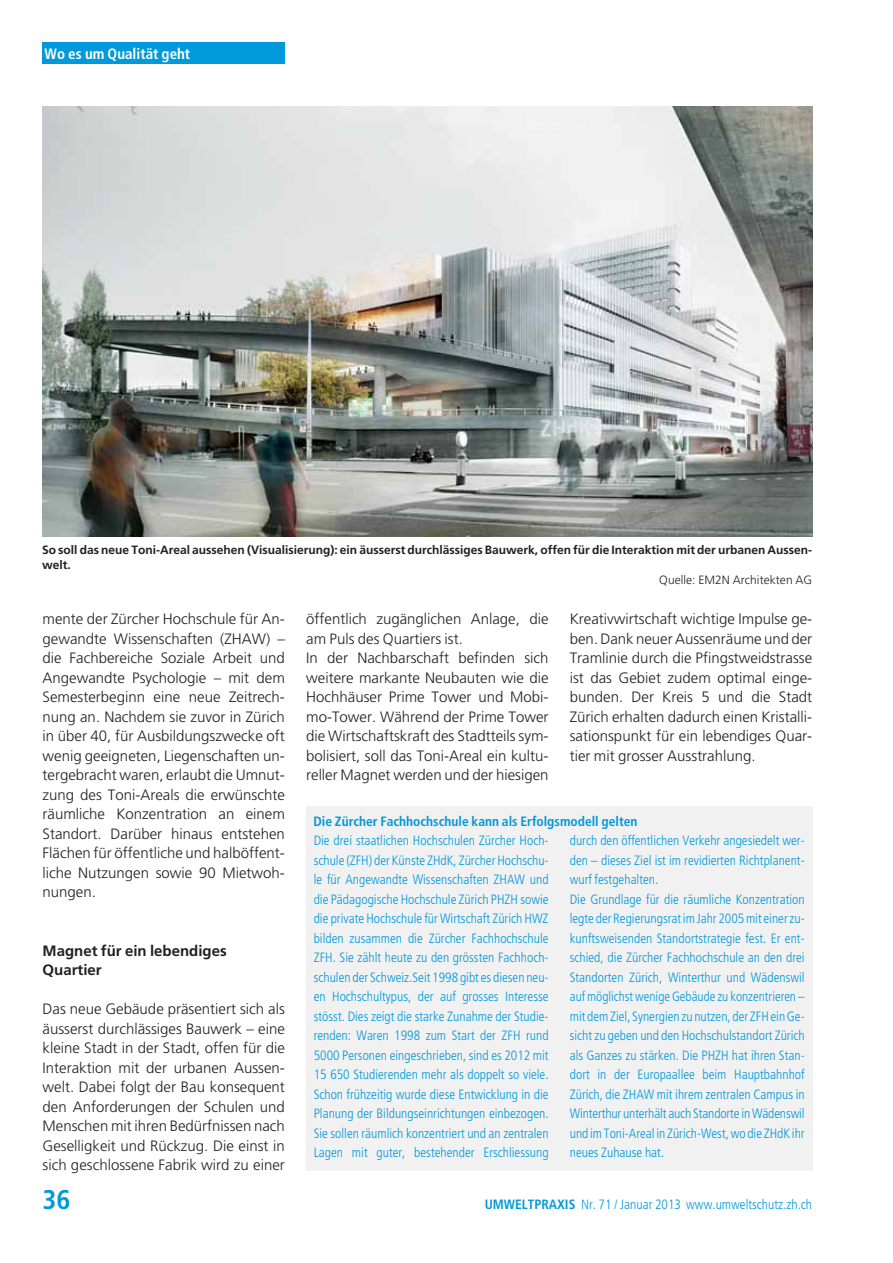
<style>
.page{position:relative;width:893px;height:1263px;background:#fff}
.page>*{position:absolute;margin:0;border:0;box-sizing:border-box;transform-origin:0 0}
.t1{font:700 condensed 27px "Frutiger LT Std";color:#0099d9}
.t2{font:300 15px/19.5px "Frutiger LT Std";color:#231f20;text-align:justify}
.t3{font:700 15px/19.5px "Frutiger LT Std";color:#231f20}
.t4{font:700 condensed 15px "Frutiger LT Std";color:#fff}
.t5{font:300 condensed 13.5px/19.5px "Frutiger LT Std";color:#0099d9}
.t6{font:700 condensed 13.5px "Frutiger LT Std";color:#0099d9}
.t7{font:700 12px/15px "Frutiger LT Std";color:#231f20}
.t8{font:300 12px "Frutiger LT Std";letter-spacing:.005em;color:#231f20}
.s1{font-weight:700}
</style>
<div class="page">
<div style="left:43px;top:43px;width:242px;height:21px;background:#0099d9"></div>
<img style="left:43px;top:106px;width:769px;height:430px">
<div style="left:439px;top:806px;width:242px;height:364px;background:#f1f1f2"></div>
<div style="left:570px;top:806px;width:242px;height:364px;background:#f1f1f2"></div>
<div style="left:306px;top:806px;width:243px;height:364px;background:#f1f1f2"></div>
<p class="t4" style="left:45px;top:46px;width:147px">Wo es um Qualität geht</p>
<p class="t7" style="left:42px;top:543px;width:772px">So soll das neue Toni-Areal aussehen (Visualisierung): ein äusserst durchlässiges Bauwerk, offen für die Interaktion mit der urbanen Aussen&shy;welt.</p>
<p class="t8" style="left:659px;top:574px;width:154px">Quelle: EM2N Architekten AG</p>
<p class="t2" style="left:43px;top:610px;width:244px">mente der Zürcher Hochschule für An&shy;gewandte Wissenschaften (ZHAW) – die Fachbereiche Soziale Arbeit und Angewandte Psychologie – mit dem Semesterbeginn eine neue Zeitrech&shy;nung an. Nachdem sie zuvor in Zürich in über 40, für Ausbildungszwecke oft wenig geeigneten, Liegenschaften un&shy;tergebracht waren, erlaubt die Umnut&shy;zung des Toni-Areals die erwünschte räumliche Konzentration an einem Standort. Darüber hinaus entstehen Flächen für öffentliche und halböffent&shy;liche Nutzungen sowie 90 Mietwoh&shy;nungen.</p>
<p class="t3" style="left:43px;top:941px;width:186px">Magnet für ein lebendiges<br>Quartier</p>
<p class="t2" style="left:43px;top:1000px;width:244px">Das neue Gebäude präsentiert sich als äusserst durchlässiges Bauwerk – eine kleine Stadt in der Stadt, offen für die Interaktion mit der urbanen Aussen&shy;welt. Dabei folgt der Bau konsequent den Anforderungen der Schulen und Menschen mit ihren Bedürfnissen nach Geselligkeit und Rückzug. Die einst in sich geschlossene Fabrik wird zu einer</p>
<p class="t2" style="left:306px;top:610px;width:244px;text-align:left">öffentlich zugänglichen Anlage, die am Puls des Quartiers ist.<br>In der Nachbarschaft befinden sich weitere markante Neubauten wie die Hochhäuser Prime Tower und Mobi&shy;mo-Tower. Während der Prime Tower die Wirtschaftskraft des Stadtteils sym&shy;bolisiert, soll das Toni-Areal ein kultu&shy;reller Magnet werden und der hiesigen</p>
<p class="t2" style="left:570px;top:610px;width:244px">Kreativwirtschaft wichtige Impulse ge&shy;ben. Dank neuer Aussenräume und der Tramlinie durch die Pfingstweidstrasse ist das Gebiet zudem optimal einge&shy;bunden. Der Kreis 5 und die Stadt Zürich erhalten dadurch einen Kristalli&shy;sationspunkt für ein lebendiges Quar&shy;tier mit grosser Ausstrahlung.</p>
<p class="t6" style="left:313px;top:814px;width:326px">Die Zürcher Fachhochschule kann als Erfolgsmodell gelten</p>
<p class="t5" style="left:314px;top:831px;width:236px;text-align:justify">Die drei staatlichen Hochschulen Zürcher Hoch&shy;schule (ZFH) der Künste ZHdK, Zürcher Hochschu&shy;le für Angewandte Wissenschaften ZHAW und die Pädagogische Hochschule Zürich PHZH sowie die private Hochschule für Wirtschaft Zürich HWZ bilden zusammen die Zürcher Fachhochschule ZFH. Sie zählt heute zu den grössten Fachhoch&shy;schulen der Schweiz.Seit 1998 gibt es diesen neu&shy;en Hochschultypus, der auf grosses Interesse stösst. Dies zeigt die starke Zunahme der Studie&shy;renden: Waren 1998 zum Start der ZFH rund 5000 Personen eingeschrieben, sind es 2012 mit 15 650 Studierenden mehr als doppelt so viele.<br>Schon frühzeitig wurde diese Entwicklung in die Planung der Bildungseinrichtungen einbezogen.<br>Sie sollen räumlich konzentriert und an zentralen Lagen mit guter, bestehender Erschliessung</p>
<p class="t5" style="left:570px;top:831px;width:236px">durch den öffentlichen Verkehr angesiedelt wer&shy;den – dieses Ziel ist im revidierten Richtplanent&shy;wurf festgehalten.<br>Die Grundlage für die räumliche Konzentration legte der Regierungsrat im Jahr 2005 mit einer zu&shy;kunftsweisenden Standortstrategie fest. Er ent&shy;schied, die Zürcher Fachhochschule an den drei Standorten Zürich, Winterthur und Wädenswil auf möglichst wenige Gebäude zu konzentrieren – mit dem Ziel, Synergien zu nutzen, der ZFH ein Ge&shy;sicht zu geben und den Hochschulstandort Zürich als Ganzes zu stärken. Die PHZH hat ihren Stan&shy;dort in der Europaallee beim Hauptbahnhof Zürich, die ZHAW mit ihrem zentralen Campus in Winterthur unterhält auch Standorte in Wädenswil und im Toni-Areal in Zürich-West, wo die ZHdK ihr neues Zuhause hat.</p>
<h1 class="t1" style="left:43px;top:1186px;width:30px">36</h1>
<p class="t5" style="left:485px;top:1195px;width:329px"><span class="s1">UMWELTPRAXIS</span> Nr. 71 / Januar 2013 www.umweltschutz.zh.ch</p>
</div>
